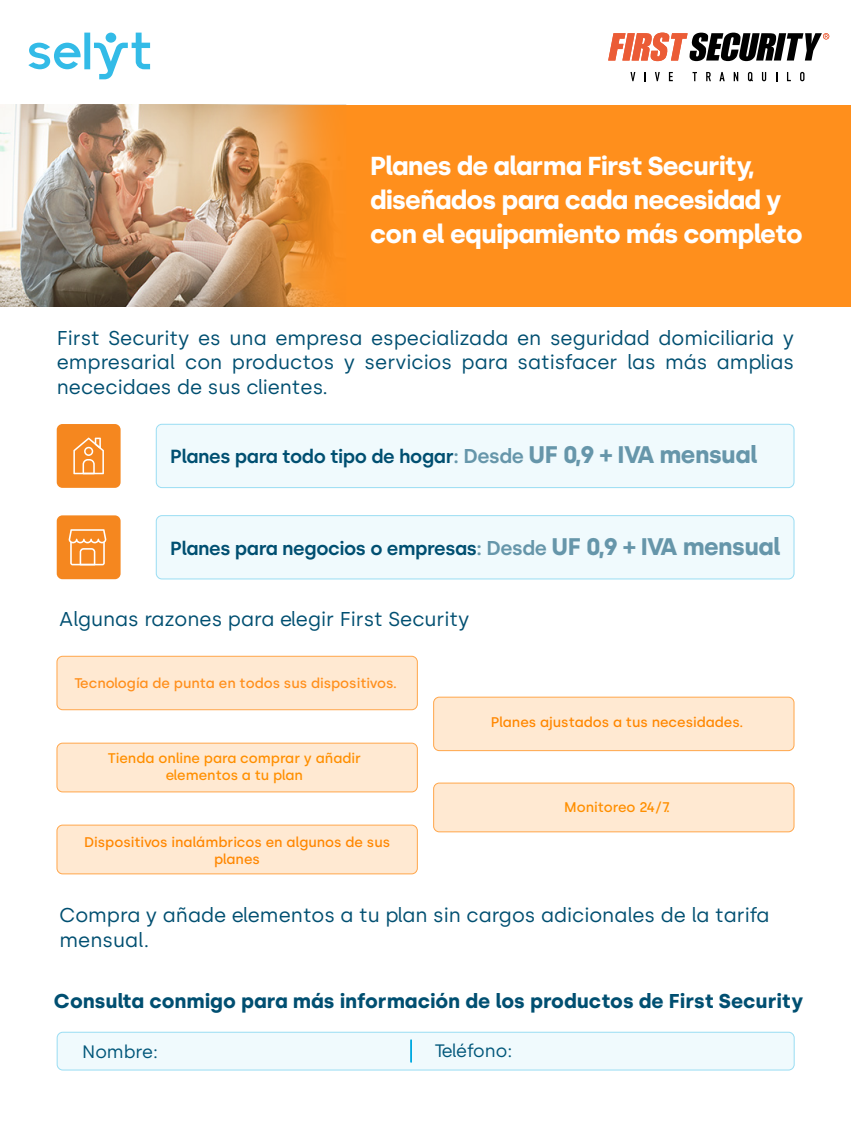
<style>
.page{position:relative;width:851px;height:1134px;background:#fff}
.page>*{position:absolute;margin:0;border:0;box-sizing:border-box;transform-origin:0 0}
.t1{font:700 26px/34px "Silka";letter-spacing:-.03em;color:#fff}
.t2{font:20px/24.8px "Silka";color:#004f71;text-align:justify}
.t3{font:700 20px "Silka";color:#004f71}
.t4{font:600 19px "Silka";letter-spacing:-.02em;color:#004f71}
.t5{font:18px "Silka";letter-spacing:-.04em;color:#01577a}
.t6{font:18px "Silka";color:#01577a}
.t7{font:500 14px/16.8px "Silka";color:#ff8700;text-align:center}
.t8{font:500 14px "Silka";color:#ff8f00}
.t9{font:500 14px "Silka";color:#ff8f1c}
.s1{font-size:20px;color:#6696aa}
.s2{font-weight:700;font-size:24px;color:#6696aa}
</style>
<div class="page">
<svg style="left:28px;top:33px;width:122px;height:46px"></svg>
<div style="left:0;top:105px;width:850px;height:201px;background:#ff8f1c"></div>
<img style="left:0;top:105px;width:332px;height:201px">
<div style="left:156px;top:424px;width:637px;height:64px;background:#f0fafd;border-radius:6px"></div>
<div style="left:156px;top:424px;width:638px;height:64px;border:1px solid #99ddf3;border-radius:6px"></div>
<div style="left:57px;top:656px;width:360px;height:54px;background:#ffe9d2;border-radius:6px"></div>
<div style="left:57px;top:656px;width:360px;height:54px;border:1px solid #ffa64a;border-radius:6px"></div>
<div style="left:57px;top:743px;width:360px;height:49px;background:#ffe9d2;border-radius:6px"></div>
<div style="left:57px;top:743px;width:360px;height:49px;border:1px solid #ffa64a;border-radius:6px"></div>
<div style="left:433px;top:697px;width:360px;height:54px;background:#ffe9d2;border-radius:6px"></div>
<div style="left:433px;top:697px;width:361px;height:54px;border:1px solid #ffa64a;border-radius:6px"></div>
<div style="left:433px;top:783px;width:360px;height:49px;background:#ffe9d2;border-radius:6px"></div>
<div style="left:433px;top:783px;width:361px;height:49px;border:1px solid #ffa64a;border-radius:6px"></div>
<div style="left:57px;top:825px;width:360px;height:49px;background:#ffe9d2;border-radius:6px"></div>
<div style="left:57px;top:825px;width:360px;height:49px;border:1px solid #ffa64a;border-radius:6px"></div>
<div style="left:156px;top:516px;width:637px;height:63px;background:#f0fafd;border-radius:6px"></div>
<div style="left:156px;top:515px;width:638px;height:64px;border:1px solid #99ddf3;border-radius:6px"></div>
<div style="left:57px;top:1032px;width:737px;height:38px;background:#f0fafd;border-radius:6px"></div>
<div style="left:57px;top:1032px;width:737px;height:38px;border:1px solid #99ddf3;border-radius:6px"></div>
<svg style="left:410px;top:1039px;width:2px;height:24px"></svg>
<div style="left:57px;top:424px;width:64px;height:64px;background:#f5871f;border-radius:6px"></div>
<div style="left:57px;top:515px;width:64px;height:64px;background:#f5871f;border-radius:6px"></div>
<svg style="left:73px;top:438px;width:31px;height:36px"></svg>
<svg style="left:608px;top:33px;width:221px;height:28px"></svg>
<svg style="left:630px;top:72px;width:5px;height:9px"></svg>
<svg style="left:655px;top:72px;width:4px;height:9px"></svg>
<svg style="left:668px;top:72px;width:4px;height:9px"></svg>
<svg style="left:692px;top:72px;width:4px;height:9px"></svg>
<svg style="left:706px;top:72px;width:4px;height:9px"></svg>
<svg style="left:719px;top:72px;width:5px;height:9px"></svg>
<svg style="left:733px;top:72px;width:5px;height:9px"></svg>
<svg style="left:747px;top:72px;width:6px;height:9px"></svg>
<svg style="left:761px;top:72px;width:5px;height:9px"></svg>
<svg style="left:787px;top:72px;width:3px;height:9px"></svg>
<svg style="left:800px;top:72px;width:4px;height:9px"></svg>
<svg style="left:69px;top:529px;width:37px;height:36px"></svg>
<p class="t1" style="left:370px;top:149px;width:434px">Planes de alarma First Security, diseñados para cada necesidad y con el equipamiento más completo</p>
<p class="t2" style="left:57px;top:325px;width:739px">First Security es una empresa especializada en seguridad domiciliaria y empresarial con productos y servicios para satisfacer las más amplias nececidaes de sus clientes.</p>
<p class="t4" style="left:170px;top:445px;width:589px">Planes para todo tipo de hogar<span class="s1">: Desde</span> <span class="s2">UF 0,9 + IVA mensual</span></p>
<p class="t4" style="left:170px;top:537px;width:612px">Planes para negocios o empresas<span class="s1">: Desde</span> <span class="s2">UF 0,9 + IVA mensual</span></p>
<p class="t2" style="left:60px;top:606px;width:411px">Algunas razones para elegir First Security</p>
<p class="t9" style="left:75px;top:675px;width:324px">Tecnología de punta en todos sus dispositivos.</p>
<p class="t8" style="left:108px;top:749px;width:254px">Tienda online para comprar y añadir</p>
<p class="t8" style="left:166px;top:766px;width:139px">elementos a tu plan</p>
<p class="t7" style="left:84px;top:833px;width:307px">Dispositivos inalámbricos en algunos de sus planes</p>
<p class="t7" style="left:490px;top:713px;width:254px">Planes ajustados a tus necesidades.</p>
<p class="t8" style="left:564px;top:799px;width:107px">Monitoreo 24/7.</p>
<p class="t2" style="left:60px;top:902px;width:711px">Compra y añade elementos a tu plan sin cargos adicionales de la tarifa mensual.</p>
<p class="t3" style="left:54px;top:989px;width:750px">Consulta conmigo para más información de los productos de First Security</p>
<p class="t6" style="left:82px;top:1041px;width:77px">Nombre:</p>
<p class="t5" style="left:435px;top:1040px;width:79px">Teléfono:</p>
</div>
